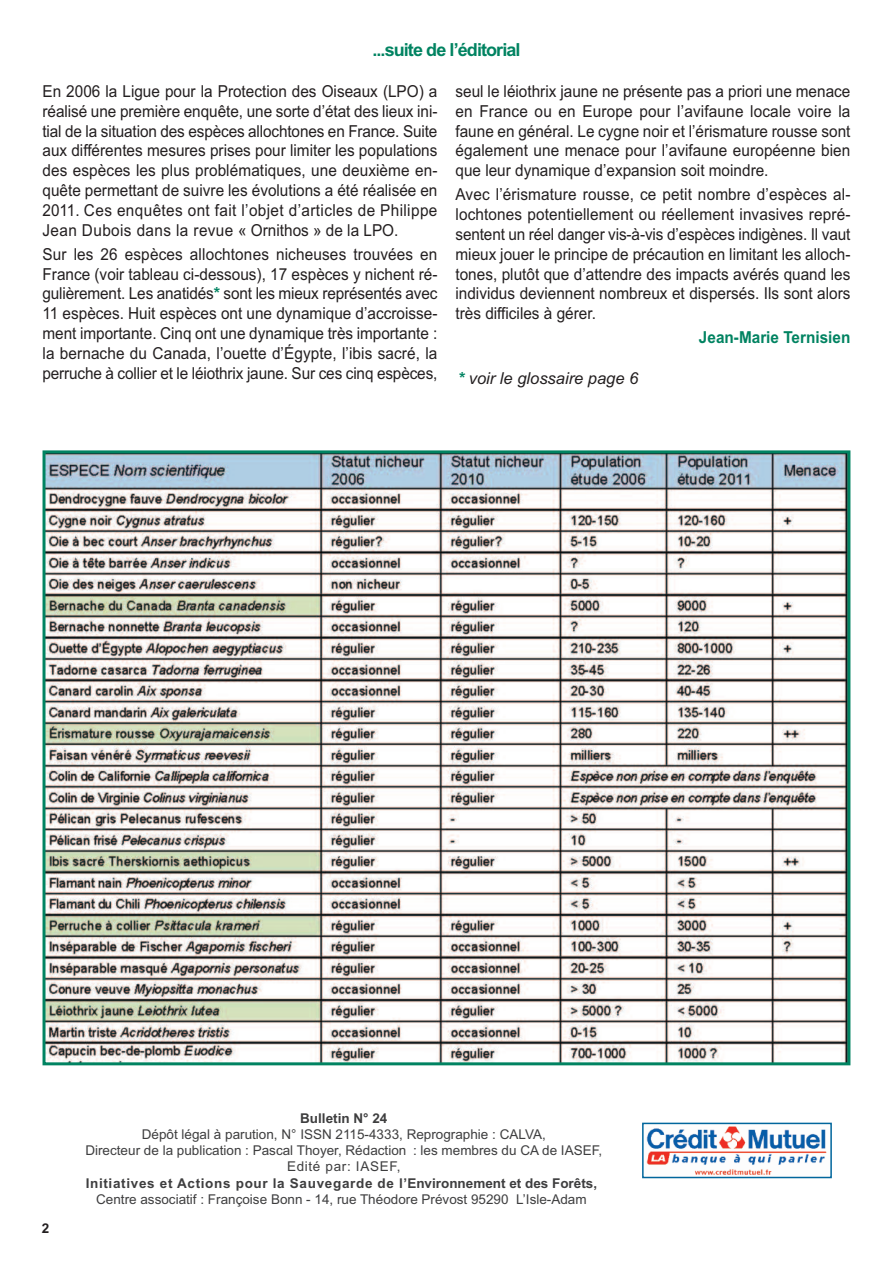
<style>
.page{position:relative;width:893px;height:1263px;background:#fff}
.page>*{position:absolute;margin:0;border:0;box-sizing:border-box;transform-origin:0 0}
.t1{font:700 18px "Arial";letter-spacing:-.05em;color:#008361}
.t2{font:16.5px/19.8px "Arial";color:#231f20;text-align:justify;scale:.93 1}
.t3{font:italic 16.5px "Arial";color:#231f20}
.t4{font:700 16.5px "Arial";color:#008361;scale:.93 1}
.t5{font:13.5px/16.2px "Arial";color:#3e3e3f;text-align:center}
.t6{font:700 13.5px "Arial";letter-spacing:.05em;color:#3e3e3f}
.t7{font:700 13.5px "Arial";color:#3e3e3f}
.t8{font:700 13.5px "Arial";color:#231f20}
.s1{font-weight:700;color:#008361}
</style>
<div class="page">
<img style="left:47px;top:454px;width:799px;height:607px">
<div style="left:43px;top:450px;width:807px;height:615px;border:3px solid #008361"></div>
<img style="left:646px;top:1126px;width:181px;height:49px">
<div style="left:642px;top:1123px;width:190px;height:55px;border:2px solid #01669c"></div>
<p class="t1" style="left:372px;top:39px;width:150px">...suite de l’éditorial</p>
<p class="t2" style="left:43px;top:81px;width:426px">En 2006 la Ligue pour la Protection des Oiseaux (LPO) a réalisé une première enquête, une sorte d’état des lieux ini&shy;tial de la situation des espèces allochtones en France. Suite aux différentes mesures prises pour limiter les populations des espèces les plus problématiques, une deuxième en&shy;quête permettant de suivre les évolutions a été réalisée en 2011. Ces enquêtes ont fait l’objet d’articles de Philippe Jean Dubois dans la revue « Ornithos » de la LPO.</p>
<p class="t2" style="left:43px;top:244px;width:426px">Sur les 26 espèces allochtones nicheuses trouvées en France (voir tableau ci-dessous), 17 espèces y nichent ré&shy;gulièrement. Les anatidés<span class="s1">*</span> sont les mieux représentés avec 11 espèces. Huit espèces ont une dynamique d’accroisse&shy;ment importante. Cinq ont une dynamique très importante : la bernache du Canada, l’ouette d’Égypte, l’ibis sacré, la perruche à collier et le léiothrix jaune. Sur ces cinq espèces,</p>
<p class="t2" style="left:455px;top:81px;width:426px">seul le léiothrix jaune ne présente pas a priori une menace en France ou en Europe pour l’avifaune locale voire la faune en général. Le cygne noir et l’érismature rousse sont également une menace pour l’avifaune européenne bien que leur dynamique d’expansion soit moindre.</p>
<p class="t2" style="left:455px;top:185px;width:426px">Avec l’érismature rousse, ce petit nombre d’espèces al&shy;lochtones potentiellement ou réellement invasives repré&shy;sentent un réel danger vis-à-vis d’espèces indigènes. Il vaut mieux jouer le principe de précaution en limitant les alloch&shy;tones, plutôt que d’attendre des impacts avérés quand les individus deviennent nombreux et dispersés. Ils sont alors très difficiles à gérer.</p>
<p class="t4" style="left:699px;top:328px;width:164px">Jean-Marie Ternisien</p>
<p class="t3" style="left:458px;top:369px;width:182px"><span class="s1">*</span> voir le glossaire page 6</p>
<p class="t8" style="left:42px;top:1221px;width:9px">2</p>
<p class="t7" style="left:300px;top:1110px;width:89px">Bulletin N° 24</p>
<p class="t5" style="left:85px;top:1126px;width:518px">Dépôt légal à parution, N° ISSN 2115-4333, Reprographie : CALVA,<br>Directeur de la publication : Pascal Thoyer, Rédaction : les membres du CA de IASEF,<br>Edité par: IASEF,</p>
<p class="t6" style="left:86px;top:1175px;width:513px">Initiatives et Actions pour la Sauvegarde de l’Environnement et des Forêts,</p>
<p class="t5" style="left:96px;top:1191px;width:492px">Centre associatif : Françoise Bonn - 14, rue Théodore Prévost 95290 L’Isle-Adam</p>
</div>
